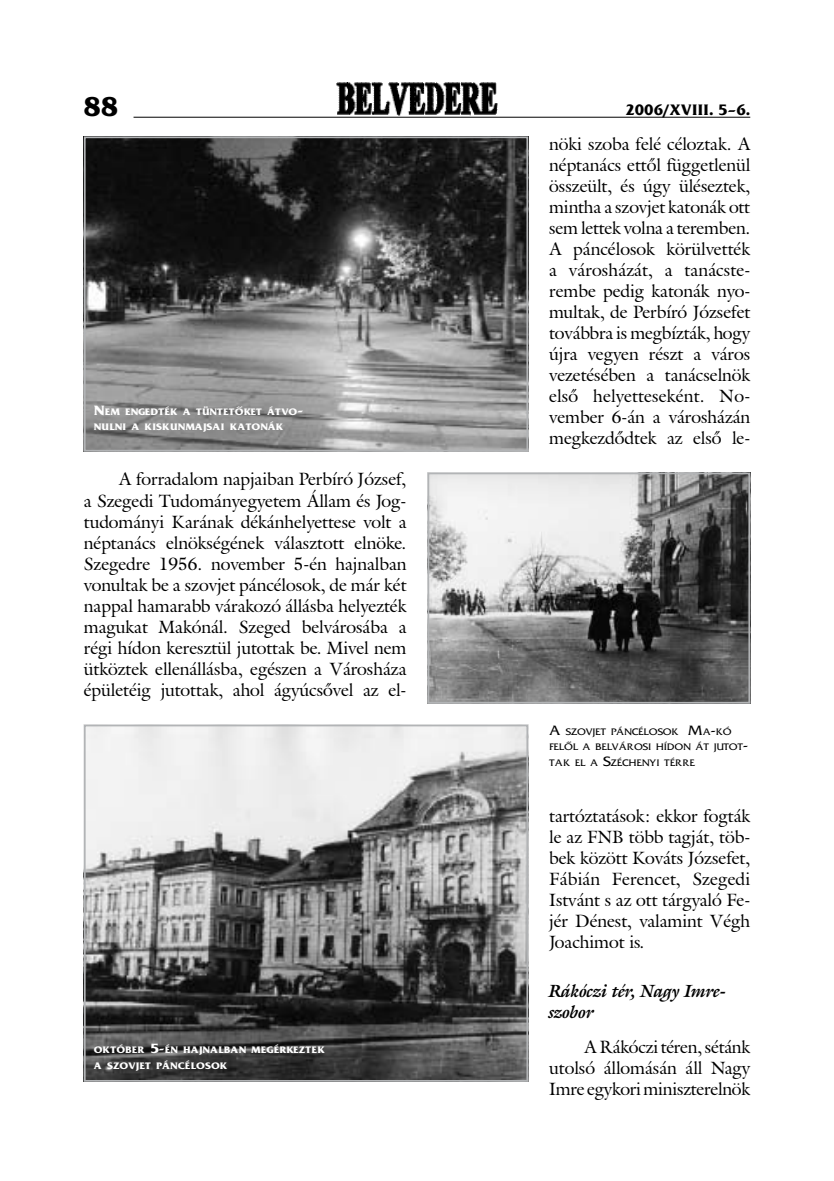
<style>
.page{position:relative;width:834px;height:1181px;background:#fff}
.page>*{position:absolute;margin:0;border:0;box-sizing:border-box;transform-origin:0 0}
.t1{font:700 28px "Friz Quadrata PFL";color:#000}
.t2{font:17.5px/21px "Galliard PFL";color:#000;text-align:justify}
.t3{font:italic 700 17.5px/21px "Galliard PFL";color:#000}
.t4{font:700 15.75px "Friz Quadrata PFL";color:#000}
.t5{font:700 9.8px/15.8px "Friz Quadrata PFL";color:#fff;scale:1.1 1}
.t6{font:9.8px/15.8px "Friz Quadrata PFL";color:#000;scale:1.1 1}
.s1{font-size:14px}
</style>
<div class="page">
<img style="left:337px;top:83px;width:160px;height:32px">
<hr style="left:133px;top:117px;width:617px;height:1px;background:#000">
<img style="left:87px;top:139px;width:438px;height:309px">
<div style="left:84px;top:136px;width:444px;height:315px;border:2px solid #b2b4b6"></div>
<img style="left:87px;top:727px;width:438px;height:351px">
<div style="left:84px;top:724px;width:444px;height:357px;border:2px solid #b2b4b6"></div>
<img style="left:430px;top:475px;width:317px;height:225px">
<div style="left:427px;top:472px;width:323px;height:231px;border:2px solid #b2b4b6"></div>
<p class="t1" style="left:84px;top:91px;width:36px">88</p>
<p class="t4" style="left:625px;top:101px;width:126px">2006/XVIII. 5–6.</p>
<p class="t5" style="left:94px;top:403px;width:192px"><span class="s1">N</span>EM ENGEDTÉK A TÜNTETÕKET ÁTVO<span class="s1">-<br></span>NULNI A KISKUNMAJSAI KATONÁK</p>
<p class="t2" style="left:84px;top:469px;width:324px;text-indent:35px">A forradalom napjaiban Perbíró József, a Szegedi Tudományegyetem Állam és Jog&shy;tudományi Karának dékánhelyettese volt a néptanács elnökségének választott elnöke.<br>Szegedre 1956. november 5-én hajnalban vonultak be a szovjet páncélosok, de már két nappal hamarabb várakozó állásba helyezték magukat Makónál. Szeged belvárosába a régi hídon keresztül jutottak be. Mivel nem ütköztek ellenállásba, egészen a Városháza épületéig jutottak, ahol ágyúcsõvel az el-</p>
<p class="t5" style="left:94px;top:1042px;width:212px">OKTÓBER <span class="s1">5-</span>ÉN HAJNALBAN MEGÉRKEZTEK<br>A SZOVJET PÁNCÉLOSOK</p>
<p class="t2" style="left:549px;top:134px;width:203px">nöki szoba felé céloztak. A néptanács ettõl függetlenül összeült, és úgy üléseztek, mintha a szovjet katonák ott sem lettek volna a teremben.<br>A páncélosok körülvették a városházát, a tanácste&shy;rembe pedig katonák nyo&shy;multak, de Perbíró Józsefet továbbra is megbízták, hogy újra vegyen részt a város vezetésében a tanácselnök elsõ helyetteseként. No&shy;vember 6-án a városházán megkezdõdtek az elsõ le-</p>
<p class="t6" style="left:549px;top:723px;width:182px"><span class="s1">A</span> SZOVJET PÁNCÉLOSOK <span class="s1">M</span>A<span class="s1">-</span>KÓ<br>FELÔL A BELVÁROSI HÍDON ÁT JUTOT<span class="s1">-<br></span>TAK EL A <span class="s1">S</span>ZÉCHENYI TÉRRE</p>
<p class="t2" style="left:549px;top:805px;width:202px">tartóztatások: ekkor fogták le az FNB több tagját, töb&shy;bek között Kováts Józsefet, Fábián Ferencet, Szegedi Istvánt s az ott tárgyaló Fe&shy;jér Dénest, valamint Végh Joachimot is.</p>
<p class="t3" style="left:549px;top:979px;width:178px">Rákóczi tér, Nagy Imre&shy;szobor</p>
<p class="t2" style="left:549px;top:1036px;width:202px;text-indent:35px">A Rákóczi téren, sétánk utolsó állomásán áll Nagy Imre egykori miniszterelnök</p>
</div>
